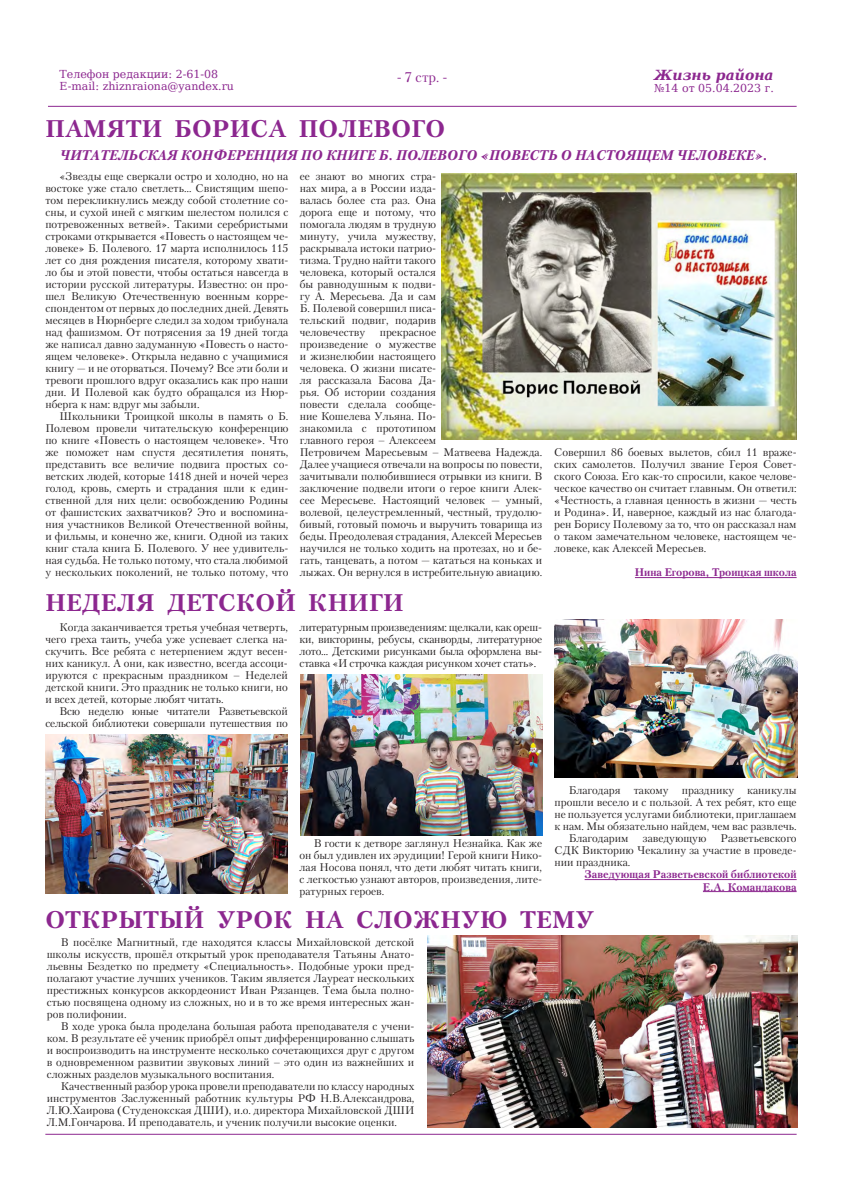
<style>
.page{position:relative;width:842px;height:1191px;background:#fff}
.page>*{position:absolute;margin:0;border:0;box-sizing:border-box;transform-origin:0 0}
.Заголовок{font:700 24px "Petersburg C";letter-spacing:.02em;color:#8c278f}
.Врезка{font:italic 700 14px "Petersburg C";color:#8c278f}
.t1{font:italic 700 14px "DejaVu Serif";color:#8c278f}
.t2{font:14px "Petersburg C";color:#8c278f}
.Текст{font:11px/12px "Petersburg C";color:#231f20;text-align:justify}
.Подпись{font:700 11px "Petersburg C";color:#8c278f}
.Текст-2{font:11px/12px "Petersburg C";letter-spacing:-.02em;color:#231f20;text-align:right}
.t3{font:11px "DejaVu Serif";color:#8c278f}
</style>
<div class="page">
<hr style="left:48px;top:106px;width:749px;height:1px;background:#8c278f">
<hr style="left:45px;top:1133px;width:752px;height:1px;background:#8c278f">
<hr style="left:635px;top:577px;width:162px;height:1px;background:#8c278f">
<img style="left:442px;top:174px;width:354px;height:265px">
<img style="left:45px;top:734px;width:243px;height:160px">
<img style="left:554px;top:620px;width:243px;height:157px">
<hr style="left:585px;top:879px;width:212px;height:1px;background:#8c278f">
<hr style="left:703px;top:891px;width:94px;height:1px;background:#8c278f">
<img style="left:427px;top:935px;width:370px;height:192px">
<img style="left:300px;top:674px;width:242px;height:161px">
<p class="t3" style="left:60px;top:66px;width:160px">Телефон редакции: 2-61-08</p>
<p class="t3" style="left:60px;top:78px;width:176px">E-mail: zhiznraiona@yandex.ru</p>
<p class="t2" style="left:397px;top:68px;width:52px">- 7 стр. -</p>
<p class="t1" style="left:654px;top:64px;width:121px">Жизнь района</p>
<p class="t3" style="left:654px;top:80px;width:121px">№14 от 05.04.2023 г.</p>
<p class="Заголовок" style="left:45px;top:114px;width:401px">ПАМЯТИ БОРИСА ПОЛЕВОГО</p>
<p class="Врезка" style="left:60px;top:147px;width:709px">ЧИТАТЕЛЬСКАЯ КОНФЕРЕНЦИЯ ПО КНИГЕ Б. ПОЛЕВОГО «ПОВЕСТЬ О НАСТОЯЩЕМ ЧЕЛОВЕКЕ».</p>
<p class="Текст" style="left:300px;top:170px;width:138px">ее знают во многих стра&shy;нах мира, а в России изда&shy;валась более ста раз. Она дорога еще и потому, что помогала людям в трудную минуту, учила мужеству, раскрывала истоки патрио&shy;тизма. Трудно найти такого человека, который остался бы равнодушным к подви&shy;гу А. Мересьева. Да и сам Б. Полевой совершил писа&shy;тельский подвиг, подарив человечеству</p>
<p class="Текст" style="left:45px;top:170px;width:245px;text-indent:14px">«Звезды еще сверкали остро и холодно, но на востоке уже стало светлеть… Свистящим шепо&shy;том перекликнулись между собой столетние со&shy;сны, и сухой иней с мягким шелестом полился с потревоженных ветвей». Такими серебристыми строками открывается «Повесть о настоящем че&shy;ловеке» Б. Полевого. 17 марта исполнилось 115 лет со дня рождения писателя, которому хвати&shy;ло бы и этой повести, чтобы остаться навсегда в истории русской литературы. Известно: он про&shy;шел Великую Отечественную военным корре&shy;спондентом от первых до последних дней. Девять месяцев в Нюрнберге следил за ходом трибунала над фашизмом. От потрясения за 19 дней тогда же написал давно задуманную «Повесть о насто&shy;ящем человеке». Открыла недавно с учащимися книгу — и не оторваться. Почему? Все эти боли и тревоги прошлого вдруг оказались как про наши дни. И Полевой как будто обращался из Нюр&shy;нберга к нам: вдруг мы забыли.</p>
<p class="Текст" style="left:45px;top:410px;width:245px;text-indent:14px">Школьники Троицкой школы в память о Б.<br>Полевом провели читательскую конференцию по книге «Повесть о настоящем человеке». Что же поможет нам спустя десятилетия понять, представить все величие подвига простых со&shy;ветских людей, которые 1418 дней и ночей через голод, кровь, смерть и страдания шли к един&shy;ственной для них цели: освобождению Родины от фашистских захватчиков? Это и воспомина&shy;ния участников Великой Отечественной войны, и фильмы, и конечно же, книги. Одной из таких книг стала книга Б. Полевого. У нее удивитель&shy;ная судьба. Не только потому, что стала любимой у нескольких поколений, не только потому, что</p>
<p class="Текст" style="left:300px;top:326px;width:244px;text-align:left;text-indent:80px">прекрасное<br>произведение о мужестве<br>и жизнелюбии настоящего<br>человека. О жизни писате-<br>ля рассказала Басова Да-<br>рья. Об истории создания<br>повести сделала сообще-<br>ние Кошелева Ульяна. По-<br>знакомила с прототипом<br>главного героя – Алексеем<br>Петровичем Маресьевым – Матвеева Надежда.<br>Далее учащиеся отвечали на вопросы по повести, зачитывали полюбившиеся отрывки из книги. В заключение подвели итоги о герое книги Алек&shy;сее Мересьеве. Настоящий человек — умный, волевой, целеустремленный, честный, трудолю&shy;бивый, готовый помочь и выручить товарища из беды. Преодолевая страдания, Алексей Мересьев научился не только ходить на протезах, но и бе&shy;гать, танцевать, а потом — кататься на коньках и лыжах. Он вернулся в истребительную авиацию.</p>
<p class="Текст" style="left:554px;top:446px;width:244px">Совершил 86 боевых вылетов, сбил 11 враже&shy;ских самолетов. Получил звание Героя Совет&shy;ского Союза. Его как-то спросили, какое челове&shy;ческое качество он считает главным. Он ответил: «Честность, а главная ценность в жизни — честь и Родина». И, наверное, каждый из нас благода&shy;рен Борису Полевому за то, что он рассказал нам о таком замечательном человеке, настоящем че&shy;ловеке, как Алексей Мересьев.</p>
<p class="Подпись" style="left:635px;top:566px;width:163px">Нина Егорова, Троицкая школа</p>
<p class="Заголовок" style="left:45px;top:588px;width:360px">НЕДЕЛЯ ДЕТСКОЙ КНИГИ</p>
<p class="Текст" style="left:299px;top:621px;width:244px">литературным произведениям: щелкали, как ореш&shy;ки, викторины, ребусы, сканворды, литературное лото... Детскими рисунками была оформлена вы&shy;ставка «И строчка каждая рисунком хочет стать».</p>
<p class="Текст" style="left:45px;top:621px;width:244px;text-indent:14px">Когда заканчивается третья учебная четверть, чего греха таить, учеба уже успевает слегка на&shy;скучить. Все ребята с нетерпением ждут весен&shy;них каникул. А они, как известно, всегда ассоци&shy;ируются с прекрасным праздником – Неделей детской книги. Это праздник не только книги, но и всех детей, которые любят читать.</p>
<p class="Текст-2" style="left:45px;top:705px;width:244px">Всю неделю юные читатели Разветьевской сельской библиотеки совершали путешествия по</p>
<p class="Текст" style="left:299px;top:837px;width:244px;text-indent:14px">В гости к детворе заглянул Незнайка. Как же он был удивлен их эрудиции! Герой книги Нико&shy;лая Носова понял, что дети любят читать книги, с легкостью узнают авторов, произведения, лите&shy;ратурных героев.</p>
<p class="Текст" style="left:554px;top:784px;width:244px;text-indent:14px">Благодаря такому празднику каникулы прошли весело и с пользой. А тех ребят, кто еще не пользуется услугами библиотеки, приглашаем к нам. Мы обязательно найдем, чем вас развлечь.</p>
<p class="Текст" style="left:569px;top:832px;width:61px">Благодарим</p>
<p class="Текст" style="left:643px;top:832px;width:65px">заведующую</p>
<p class="Текст" style="left:554px;top:832px;width:244px;text-indent:166px">Разветьевского СДК Викторию Чекалину за участие в проведе&shy;нии праздника.</p>
<p class="Подпись" style="left:585px;top:868px;width:213px">Заведующая Разветьевской библиотекой</p>
<p class="Подпись" style="left:703px;top:880px;width:95px">Е.А. Командакова</p>
<p class="Заголовок" style="left:45px;top:905px;width:550px">ОТКРЫТЫЙ УРОК НА СЛОЖНУЮ ТЕМУ</p>
<p class="Текст" style="left:47px;top:936px;width:369px;text-indent:14px">В посёлке Магнитный, где находятся классы Михайловской детской школы искусств, прошёл открытый урок преподавателя Татьяны Анато&shy;льевны Бездетко по предмету «Специальность». Подобные уроки пред&shy;полагают участие лучших учеников. Таким является Лауреат нескольких престижных конкурсов аккордеонист Иван Рязанцев. Тема была полно&shy;стью посвящена одному из сложных, но и в то же время интересных жан&shy;ров полифонии.</p>
<p class="Текст" style="left:47px;top:1020px;width:369px;text-indent:14px">В ходе урока была проделана большая работа преподавателя с учени&shy;ком. В результате её ученик приобрёл опыт дифференцированно слышать и воспроизводить на инструменте несколько сочетающихся друг с другом в одновременном развитии звуковых линий – это один из важнейших и сложных разделов музыкального воспитания.</p>
<p class="Текст" style="left:47px;top:1080px;width:369px;text-indent:14px">Качественный разбор урока провели преподаватели по классу народных инструментов Заслуженный работник культуры РФ Н.В.Александрова, Л.Ю.Хаирова (Студенокская ДШИ), и.о. директора Михайловской ДШИ Л.М.Гончарова. И преподаватель, и ученик получили высокие оценки.</p>
</div>
